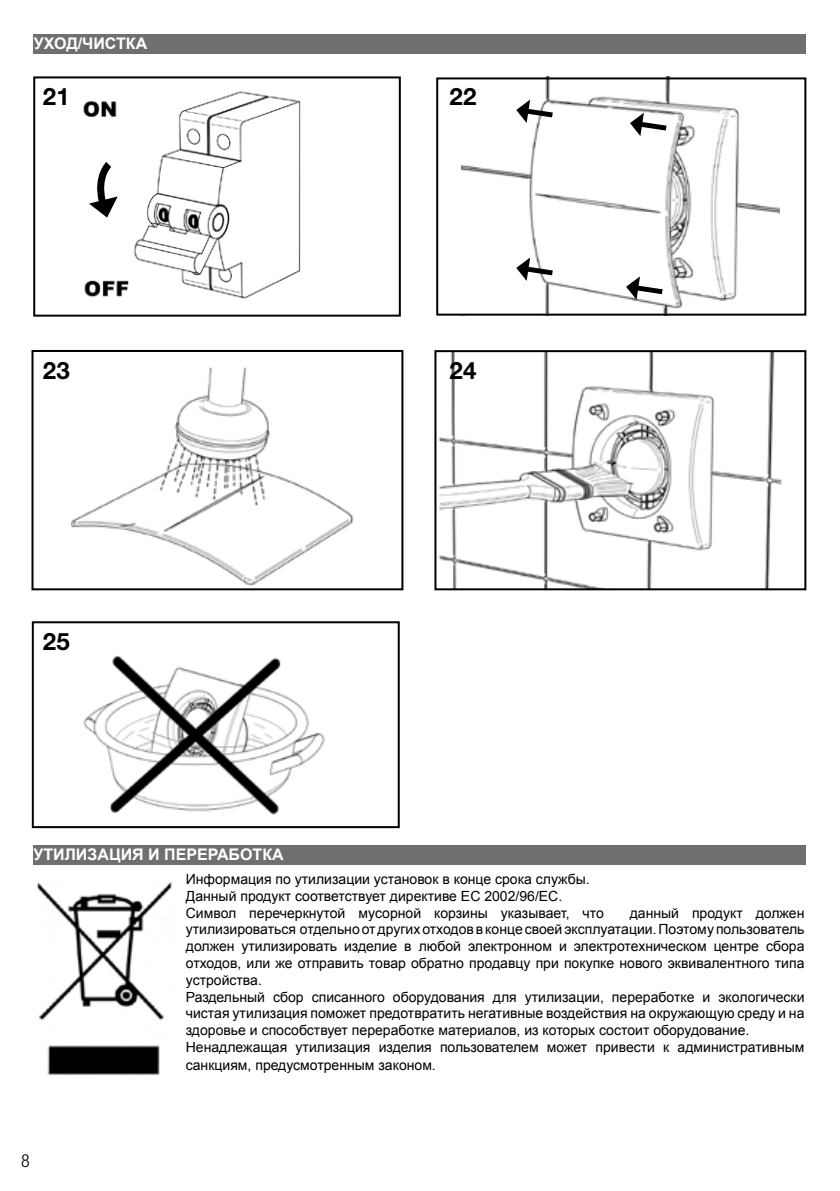
<style>
.page{position:relative;width:840px;height:1191px;background:#fff}
.page>*{position:absolute;margin:0;border:0;box-sizing:border-box;transform-origin:0 0}
.t1{font:700 24px "Helvetica Neue LT Std";color:#000}
.t2{font:300 condensed 18px "Helvetica Neue LT Std";color:#000}
.t3{font:700 16px "Arial";color:#fff}
.t4{font:14px/17px "Arial";color:#000}
</style>
<div class="page">
<img style="left:461px;top:76px;width:318px;height:237px">
<img style="left:83px;top:91px;width:218px;height:208px">
<div style="left:33px;top:76px;width:367px;height:241px;border:2px solid #000"></div>
<img style="left:70px;top:367px;width:284px;height:219px">
<div style="left:31px;top:350px;width:372px;height:240px;border:2px solid #000"></div>
<div style="left:436px;top:77px;width:369px;height:239px;border:2px solid #000"></div>
<img style="left:438px;top:353px;width:344px;height:234px">
<div style="left:434px;top:350px;width:371px;height:240px;border:2px solid #000"></div>
<img style="left:83px;top:655px;width:242px;height:160px">
<div style="left:32px;top:621px;width:367px;height:207px;border:2px solid #000"></div>
<svg style="left:622px;top:275px;width:45px;height:31px"></svg>
<svg style="left:512px;top:98px;width:45px;height:31px"></svg>
<svg style="left:626px;top:111px;width:45px;height:31px"></svg>
<svg style="left:512px;top:256px;width:45px;height:31px"></svg>
<svg style="left:89px;top:157px;width:29px;height:60px"></svg>
<img style="left:37px;top:882px;width:136px;height:193px">
<div style="left:34px;top:34px;width:771px;height:20px;background:#706f6f"></div>
<div style="left:33px;top:845px;width:772px;height:19px;background:#706f6f"></div>
<p class="t3" style="left:34px;top:33px;width:115px">УХОД/ЧИСТКА</p>
<h1 class="t1" style="left:43px;top:81px;width:28px">21</h1>
<h1 class="t1" style="left:449px;top:81px;width:28px">22</h1>
<h1 class="t1" style="left:43px;top:356px;width:28px">23</h1>
<h1 class="t1" style="left:449px;top:356px;width:28px">24</h1>
<h1 class="t1" style="left:43px;top:626px;width:28px">25</h1>
<p class="t3" style="left:33px;top:844px;width:251px">УТИЛИЗАЦИЯ И ПЕРЕРАБОТКА</p>
<p class="t2" style="left:21px;top:1150px;width:10px">8</p>
<p class="t4" style="left:186px;top:870px;width:419px">Информация по утилизации установок в конце срока службы.<br>Данный продукт соответствует директиве ЕС 2002/96/EC.<br>Символ перечеркнутой мусорной корзины указывает, что</p>
<p class="t4" style="left:186px;top:904px;width:619px;text-indent:443px">данный продукт должен утилизироваться отдельно от других отходов в конце своей эксплуатации. Поэтому пользователь должен утилизировать изделие в любой электронном и электротехническом центре сбора отходов, или же отправить товар обратно продавцу при покупке нового эквивалентного типа устройства.<br>Раздельный сбор списанного оборудования для утилизации, переработке и экологически чистая утилизация поможет предотвратить негативные воздействия на окружающую среду и на здоровье и способствует переработке материалов, из которых состоит оборудование.<br>Ненадлежащая утилизация изделия пользователем может привести к административным санкциям, предусмотренным законом.</p>
</div>
